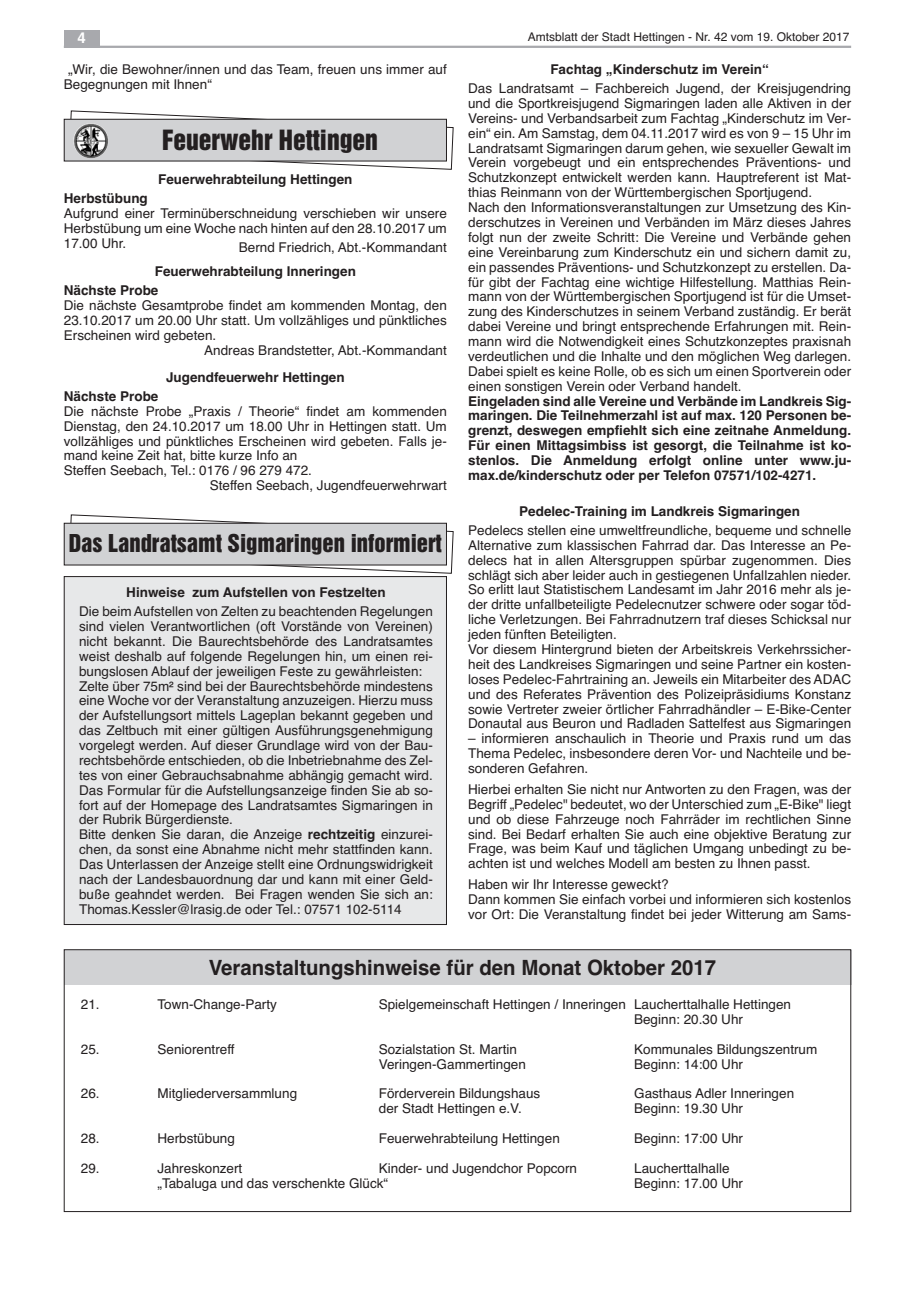
<style>
.page{position:relative;width:915px;height:1297px;background:#fff}
.page>*{position:absolute;margin:0;border:0;box-sizing:border-box;transform-origin:0 0}
.t1{font:25.5px "Helvetica Inserat";color:#231f20}
.t2{font:22.5px "Helvetica Inserat";color:#231f20}
.t3{font:700 21px "Helvetica";color:#231f20}
.t4{font:700 15px "Helvetica";color:#fff}
.t5{font:13.5px/14.9px "Helvetica";color:#231f20}
.t6{font:700 13.5px/14.9px "Helvetica";color:#231f20}
.t7{font:12px "Helvetica";color:#231f20}
.s1{font-weight:700}
</style>
<div class="page">
<div style="left:64px;top:950px;width:786px;height:34px;background:#d1d2d4"></div>
<div style="left:64px;top:949px;width:786px;height:263px;border:1px solid #231f20"></div>
<svg style="left:69px;top:110px;width:385px;height:60px"></svg>
<div style="left:64px;top:119px;width:382px;height:42px;background:#d1d2d4"></div>
<div style="left:64px;top:119px;width:382px;height:42px;border:1px solid #231f20"></div>
<img style="left:73px;top:123px;width:35px;height:35px;border-radius:50%">
<svg style="left:69px;top:514px;width:385px;height:60px"></svg>
<div style="left:64px;top:523px;width:382px;height:42px;background:#d1d2d4"></div>
<div style="left:64px;top:523px;width:382px;height:42px;border:1px solid #231f20"></div>
<div style="left:64px;top:577px;width:382px;height:347px;background:#e7e8e9"></div>
<div style="left:64px;top:576px;width:382px;height:349px;border:1px solid #231f20"></div>
<hr style="left:64px;top:46px;width:786px;height:2px;background:#a8a9ad">
<div style="left:64px;top:30px;width:35px;height:17px;background:#a8a9ad"></div>
<p class="t4" style="left:77px;top:29px;width:10px">4</p>
<p class="t7" style="left:527px;top:30px;width:323px">Amtsblatt der Stadt Hettingen - Nr. 42 vom 19. Oktober 2017</p>
<p class="t5" style="left:64px;top:62px;width:384px;text-indent:4px">„Wir, die Bewohner/innen und das Team, freuen uns immer auf<br>Begegnungen mit Ihnen“</p>
<p class="t6" style="left:550px;top:62px;width:220px">fachtag „Kinderschutz im Verein“</p>
<p class="t5" style="left:468px;top:81px;width:384px">Das Landratsamt – Fachbereich Jugend, der Kreisjugendring und die Sportkreisjugend Sigmaringen laden alle Aktiven in der Vereins- und Verbandsarbeit zum Fachtag „Kinderschutz im Ver&shy;ein“ ein. Am Samstag, dem 04.11.2017 wird es von 9 – 15 Uhr im Landratsamt Sigmaringen darum gehen, wie sexueller Gewalt im Verein vorgebeugt und ein entsprechendes Präventions- und Schutzkonzept entwickelt werden kann. Hauptreferent ist Mat&shy;thias Reinmann von der Württembergischen Sportjugend.<br>Nach den Informationsveranstaltungen zur Umsetzung des Kin&shy;derschutzes in Vereinen und Verbänden im März dieses Jahres folgt nun der zweite Schritt: Die Vereine und Verbände gehen eine Vereinbarung zum Kinderschutz ein und sichern damit zu, ein passendes Präventions- und Schutzkonzept zu erstellen. Da&shy;für gibt der Fachtag eine wichtige Hilfestellung. Matthias Rein&shy;mann von der Württembergischen Sportjugend ist für die Umset&shy;zung des Kinderschutzes in seinem Verband zuständig. Er berät dabei Vereine und bringt entsprechende Erfahrungen mit. Rein&shy;mann wird die Notwendigkeit eines Schutzkonzeptes praxisnah verdeutlichen und die Inhalte und den möglichen Weg darlegen.<br>Dabei spielt es keine Rolle, ob es sich um einen Sportverein oder einen sonstigen Verein oder Verband handelt.</p>
<p class="t6" style="left:468px;top:393px;width:384px;text-align:justify">Eingeladen sind alle Vereine und Verbände im Landkreis Sig&shy;maringen. Die Teilnehmerzahl ist auf max. 120 Personen be&shy;grenzt, deswegen empfiehlt sich eine zeitnahe Anmeldung. für einen Mittagsimbiss ist gesorgt, die Teilnahme ist ko&shy;stenlos. Die Anmeldung erfolgt online unter www.ju&shy;max.de/kinderschutz oder per Telefon 07571/102-4271.</p>
<p class="t6" style="left:519px;top:504px;width:282px">Pedelec-Training im Landkreis Sigmaringen</p>
<p class="t5" style="left:468px;top:523px;width:384px">Pedelecs stellen eine umweltfreundliche, bequeme und schnelle Alternative zum klassischen Fahrrad dar. Das Interesse an Pe&shy;delecs hat in allen Altersgruppen spürbar zugenommen. Dies schlägt sich aber leider auch in gestiegenen Unfallzahlen nieder.<br>So erlitt laut Statistischem Landesamt im Jahr 2016 mehr als je&shy;der dritte unfallbeteiligte Pedelecnutzer schwere oder sogar töd&shy;liche Verletzungen. Bei Fahrradnutzern traf dieses Schicksal nur jeden fünften Beteiligten.<br>Vor diesem Hintergrund bieten der Arbeitskreis Verkehrssicher&shy;heit des Landkreises Sigmaringen und seine Partner ein kosten&shy;loses Pedelec-Fahrtraining an. Jeweils ein Mitarbeiter des ADAC und des Referates Prävention des Polizeipräsidiums Konstanz sowie Vertreter zweier örtlicher Fahrradhändler – E-Bike-Center Donautal aus Beuron und Radladen Sattelfest aus Sigmaringen</p>
<p class="t5" style="left:468px;top:731px;width:384px;text-align:justify">– informieren anschaulich in Theorie und Praxis rund um das Thema Pedelec, insbesondere deren Vor- und Nachteile und be&shy;sonderen Gefahren.</p>
<p class="t5" style="left:468px;top:782px;width:384px;text-align:justify">Hierbei erhalten Sie nicht nur Antworten zu den Fragen, was der Begriff „Pedelec" bedeutet, wo der Unterschied zum „E-Bike" liegt und ob diese Fahrzeuge noch Fahrräder im rechtlichen Sinne sind. Bei Bedarf erhalten Sie auch eine objektive Beratung zur Frage, was beim Kauf und täglichen Umgang unbedingt zu be&shy;achten ist und welches Modell am besten zu Ihnen passt.</p>
<p class="t5" style="left:468px;top:877px;width:384px">Haben wir Ihr Interesse geweckt?<br>Dann kommen Sie einfach vorbei und informieren sich kostenlos vor Ort: Die Veranstaltung findet bei jeder Witterung am Sams-</p>
<h3 class="t3" style="left:208px;top:955px;width:509px">Veranstaltungshinweise für den Monat Oktober 2017</h3>
<h1 class="t1" style="left:162px;top:130px;width:217px">Feuerwehr Hettingen</h1>
<p class="t6" style="left:158px;top:172px;width:196px">feuerwehrabteilung Hettingen</p>
<p class="t6" style="left:64px;top:191px;width:85px">Herbstübung</p>
<p class="t5" style="left:64px;top:206px;width:384px;text-align:justify">Aufgrund einer Terminüberschneidung verschieben wir unsere Herbstübung um eine Woche nach hinten auf den 28.10.2017 um 17.00 Uhr.</p>
<p class="t5" style="left:239px;top:240px;width:209px">Bernd Friedrich, Abt.-Kommandant</p>
<p class="t6" style="left:64px;top:262px;width:293px;line-height:19.2px;text-indent:91px">feuerwehrabteilung Inneringen<br>Nächste Probe</p>
<p class="t5" style="left:64px;top:298px;width:384px">Die nächste Gesamtprobe findet am kommenden Montag, den</p>
<p class="t5" style="left:64px;top:313px;width:384px">23.10.2017 um 20.00 Uhr statt. Um vollzähliges und pünktliches</p>
<p class="t5" style="left:64px;top:328px;width:154px">Erscheinen wird gebeten.</p>
<p class="t5" style="left:204px;top:343px;width:244px">Andreas Brandstetter, Abt.-Kommandant</p>
<p class="t6" style="left:166px;top:370px;width:180px">Jugendfeuerwehr Hettingen</p>
<p class="t6" style="left:64px;top:389px;width:96px">Nächste Probe</p>
<p class="t5" style="left:64px;top:404px;width:384px">Die nächste Probe „Praxis / Theorie“ findet am kommenden</p>
<p class="t5" style="left:64px;top:419px;width:384px">Dienstag, den 24.10.2017 um 18.00 Uhr in Hettingen statt. Um</p>
<p class="t5" style="left:64px;top:433px;width:384px">vollzähliges und pünktliches Erscheinen wird gebeten. Falls je-</p>
<p class="t5" style="left:64px;top:448px;width:235px">mand keine Zeit hat, bitte kurze Info an</p>
<p class="t5" style="left:64px;top:463px;width:249px">Steffen Seebach, Tel.: 0176 / 96 279 472.</p>
<p class="t5" style="left:210px;top:478px;width:238px">Steffen Seebach, Jugendfeuerwehrwart</p>
<h2 class="t2" style="left:69px;top:534px;width:374px">Das Landratsamt Sigmaringen informiert</h2>
<p class="t6" style="left:126px;top:585px;width:261px">Hinweise zum Aufstellen von festzelten</p>
<p class="t5" style="left:79px;top:604px;width:355px">Die beim Aufstellen von Zelten zu beachtenden Regelungen sind vielen Verantwortlichen (oft Vorstände von Vereinen) nicht bekannt. Die Baurechtsbehörde des Landratsamtes weist deshalb auf folgende Regelungen hin, um einen rei&shy;bungslosen Ablauf der jeweiligen Feste zu gewährleisten:<br>Zelte über 75m² sind bei der Baurechtsbehörde mindestens eine Woche vor der Veranstaltung anzuzeigen. Hierzu muss der Aufstellungsort mittels Lageplan bekannt gegeben und das Zeltbuch mit einer gültigen Ausführungsgenehmigung vorgelegt werden. Auf dieser Grundlage wird von der Bau&shy;rechtsbehörde entschieden, ob die Inbetriebnahme des Zel&shy;tes von einer Gebrauchsabnahme abhängig gemacht wird.<br>Das Formular für die Aufstellungsanzeige finden Sie ab so&shy;fort auf der Homepage des Landratsamtes Sigmaringen in der Rubrik Bürgerdienste.<br>Bitte denken Sie daran, die Anzeige <span class="s1">rechtzeitig</span> einzurei&shy;chen, da sonst eine Abnahme nicht mehr stattfinden kann.<br>Das Unterlassen der Anzeige stellt eine Ordnungswidrigkeit nach der Landesbauordnung dar und kann mit einer Geld&shy;buße geahndet werden. Bei Fragen wenden Sie sich an:<br>Thomas.Kessler@lrasig.de oder Tel.: 07571 102-5114</p>
<p class="t5" style="left:81px;top:997px;width:20px">21.</p>
<p class="t5" style="left:157px;top:997px;width:121px">Town-Change-Party</p>
<p class="t5" style="left:634px;top:997px;width:158px;text-indent:-255px">Spielgemeinschaft Hettingen / Inneringen Laucherttalhalle Hettingen<br>Beginn: 20.30 Uhr</p>
<p class="t5" style="left:81px;top:1042px;width:20px">25.</p>
<p class="t5" style="left:157px;top:1042px;width:79px">Seniorentreff</p>
<p class="t5" style="left:378px;top:1042px;width:140px">Sozialstation St. Martin</p>
<p class="t5" style="left:634px;top:1042px;width:185px">Kommunales Bildungszentrum</p>
<p class="t5" style="left:378px;top:1056px;width:149px">Veringen-Gammertingen</p>
<p class="t5" style="left:634px;top:1056px;width:110px">Beginn: 14:00 Uhr</p>
<p class="t5" style="left:81px;top:1086px;width:20px">26.</p>
<p class="t5" style="left:157px;top:1086px;width:141px">Mitgliederversammlung</p>
<p class="t5" style="left:378px;top:1086px;width:163px">Förderverein Bildungshaus</p>
<p class="t5" style="left:634px;top:1086px;width:161px">Gasthaus Adler Inneringen</p>
<p class="t5" style="left:378px;top:1101px;width:144px">der Stadt Hettingen e.V.</p>
<p class="t5" style="left:634px;top:1101px;width:110px">Beginn: 19.30 Uhr</p>
<p class="t5" style="left:81px;top:1131px;width:20px">28.</p>
<p class="t5" style="left:157px;top:1131px;width:79px">Herbstübung</p>
<p class="t5" style="left:378px;top:1131px;width:182px">Feuerwehrabteilung Hettingen</p>
<p class="t5" style="left:634px;top:1131px;width:110px">Beginn: 17:00 Uhr</p>
<p class="t5" style="left:81px;top:1161px;width:20px">29.</p>
<p class="t5" style="left:157px;top:1161px;width:86px">Jahreskonzert</p>
<p class="t5" style="left:379px;top:1161px;width:200px">Kinder- und Jugendchor Popcorn</p>
<p class="t5" style="left:634px;top:1161px;width:97px">Laucherttalhalle</p>
<p class="t5" style="left:157px;top:1176px;width:232px">„Tabaluga und das verschenkte Glück“</p>
<p class="t5" style="left:634px;top:1176px;width:110px">Beginn: 17.00 Uhr</p>
</div>
